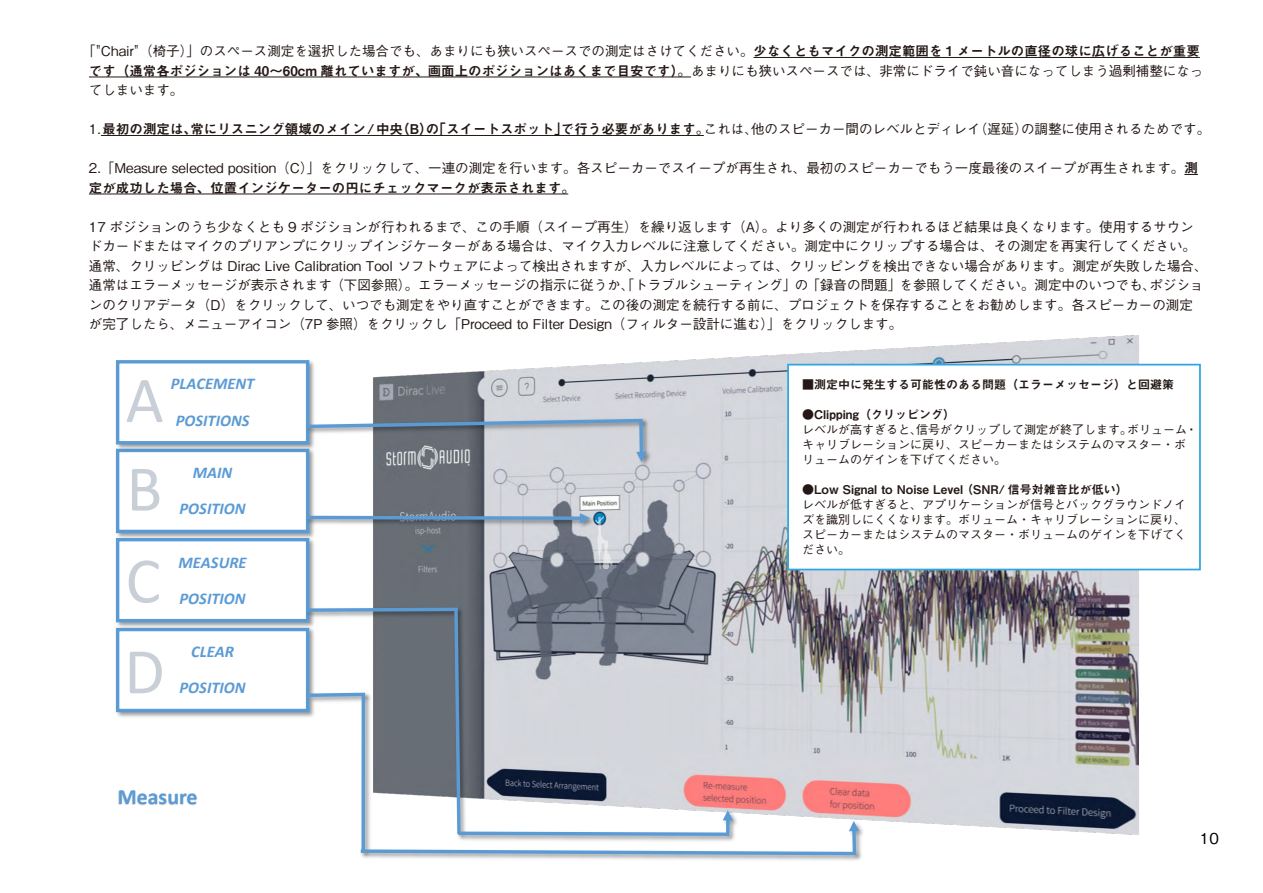
<style>
.page{position:relative;width:1263px;height:893px;background:#fff}
.page>*{position:absolute;margin:0;border:0;box-sizing:border-box;transform-origin:0 0}
.t1{font:65.85px/91.9px "Calibri";color:#c8cfd7}
.t2{font:700 21.9px "Calibri";color:#5b9bd5}
.t3{font:italic 700 16.5px "Calibri";color:#5b9bd5}
.t4{font:500 15px "Gothic BBB Pro";color:#000}
.t5{font:500 13.5px/19.5px "Gothic BBB Pro";color:#231815}
.t6{font:13.5px "Midashi Go Pro MB31";color:#231815}
.t7{font:500 12px/15px "Gothic BBB Pro";color:#231815}
.t8{font:12px "Midashi Go Pro MB31";color:#231815}
.s1{font-family:"Midashi Go Pro MB31";font-weight:400}
.s2{font-family:"Gothic BBB Pro";font-weight:500}
</style>
<div class="page">
<img style="left:373px;top:335px;width:767px;height:500px">
<img style="left:582px;top:515px;width:40px;height:53px">
<img style="left:115px;top:631px;width:188px;height:86px">
<div style="left:116px;top:628px;width:193px;height:84px;background:#fff;border:3px solid #5b9bd5"></div>
<img style="left:115px;top:453px;width:199px;height:82px">
<div style="left:116px;top:449px;width:193px;height:84px;background:#fff;border:3px solid #5b9bd5"></div>
<img style="left:115px;top:535px;width:199px;height:96px">
<div style="left:116px;top:538px;width:193px;height:84px;background:#fff;border:3px solid #5b9bd5"></div>
<img style="left:115px;top:360px;width:199px;height:93px">
<div style="left:116px;top:360px;width:193px;height:84px;background:#fff;border:3px solid #5b9bd5"></div>
<img style="left:860px;top:808px;width:12px;height:38px">
<img style="left:363px;top:846px;width:499px;height:15px">
<img style="left:305px;top:605px;width:163px;height:1px">
<svg style="left:303px;top:606px;width:557px;height:251px"></svg>
<img style="left:305px;top:416px;width:347px;height:1px">
<img style="left:628px;top:417px;width:32px;height:64px">
<svg style="left:304px;top:417px;width:342px;height:45px;background:#acb5be"></svg>
<img style="left:303px;top:505px;width:306px;height:32px">
<svg style="left:306px;top:513px;width:284px;height:10px;background:#829ab2"></svg>
<img style="left:118px;top:790px;width:79px;height:16px">
<hr style="left:753px;top:57px;width:447px;height:1px;background:#231815">
<hr style="left:89px;top:77px;width:602px;height:1px;background:#231815">
<hr style="left:101px;top:135px;width:603px;height:1px;background:#231815">
<svg style="left:1184px;top:174px;width:14px;height:1px"></svg>
<hr style="left:89px;top:194px;width:479px;height:1px;background:#231815">
<div style="left:788px;top:365px;width:412px;height:204px;background:#fff"></div>
<div style="left:787px;top:364px;width:414px;height:206px;border:2px solid #2ea7e0"></div>
<p class="t5" style="left:82px;top:40px;width:1119px">「"Chair"（椅子）」のスペース測定を選択した場合でも、あまりにも狭いスペースでの測定はさけてください。<span class="s1">少なくともマイクの測定範囲を 1 メートルの直径の球に広げることが重要</span></p>
<p class="t6" style="left:89px;top:60px;width:1116px">です（通常各ポジションは 40～60cm 離れていますが、画面上のポジションはあくまで目安です）。<span class="s2">あまりにも狭いスペースでは、非常にドライで鈍い音になってしまう過剰補整になっ</span></p>
<p class="t5" style="left:89px;top:79px;width:96px">てしまいます。</p>
<p class="t6" style="left:89px;top:118px;width:1123px"><span class="s2">1.</span>最初の測定は、常にリスニング領域のメイン/中央（B）の「スイートスポット」で行う必要があります。<span class="s2">これは、他のスピーカー間のレベルとディレイ（遅延）の調整に使用されるためです。</span></p>
<p class="t5" style="left:89px;top:157px;width:1110px">2.「Measure selected position（C）」をクリックして、一連の測定を行います。各スピーカーでスイープが再生され、最初のスピーカーでもう一度最後のスイープが再生されます。<span class="s1">測</span></p>
<p class="t6" style="left:89px;top:177px;width:488px">定が成功した場合、位置インジケーターの円にチェックマークが表示されます。</p>
<p class="t5" style="left:89px;top:215px;width:1120px">17 ポジションのうち少なくとも 9 ポジションが行われるまで、この手順（スイープ再生）を繰り返します（A）。より多くの測定が行われるほど結果は良くなります。使用するサウンドカードまたはマイクのプリアンプにクリップインジケーターがある場合は、マイク入力レベルに注意してください。測定中にクリップする場合は、その測定を再実行してください。通常、クリッピングは Dirac Live Calibration Tool ソフトウェアによって検出されますが、入力レベルによっては、クリッピングを検出できない場合があります。測定が失敗した場合、通常はエラーメッセージが表示されます（下図参照）。エラーメッセージの指示に従うか、「トラブルシューティング」の「録音の問題」を参照してください。測定中のいつでも、ポジションのクリアデータ（D）をクリックして、いつでも測定をやり直すことができます。この後の測定を続行する前に、プロジェクトを保存することをお勧めします。各スピーカーの測定が完了したら、メニューアイコン（7P 参照）をクリックし「Proceed to Filter Design（フィルター設計に進む）」をクリックします。</p>
<h1 class="t1" style="left:126px;top:354px;width:40px">A</h1>
<p class="t3" style="left:171px;top:373px;width:85px">PLACEMENT</p>
<p class="t3" style="left:176px;top:410px;width:75px">POSITIONS</p>
<h1 class="t1" style="left:126px;top:443px;width:38px">B<br>C</h1>
<p class="t3" style="left:193px;top:462px;width:41px">MAIN</p>
<p class="t3" style="left:180px;top:498px;width:68px">POSITION</p>
<p class="t3" style="left:179px;top:552px;width:70px">MEASURE</p>
<p class="t3" style="left:180px;top:588px;width:68px">POSITION</p>
<h1 class="t1" style="left:124px;top:626px;width:42px">D</h1>
<p class="t3" style="left:191px;top:641px;width:44px">CLEAR</p>
<p class="t3" style="left:180px;top:677px;width:68px">POSITION</p>
<h2 class="t2" style="left:118px;top:783px;width:81px">Measure</h2>
<p class="t8" style="left:802px;top:375px;width:373px">■測定中に発生する可能性のある問題（エラーメッセージ）と回避策</p>
<p class="t8" style="left:802px;top:405px;width:155px">●Clipping（クリッピング）</p>
<p class="t7" style="left:802px;top:421px;width:397px">レベルが高すぎると、信号がクリップして測定が終了します。ボリューム・キャリブレーションに戻り、スピーカーまたはシステムのマスター・ボリュームのゲインを下げてください。</p>
<p class="t8" style="left:802px;top:480px;width:327px">●Low Signal to Noise Level （SNR/ 信号対雑音比が低い）</p>
<p class="t7" style="left:802px;top:496px;width:385px;text-align:justify">レベルが低すぎると、アプリケーションが信号とバックグラウンドノイズを識別しにくくなります。ボリューム・キャリブレーションに戻り、スピーカーまたはシステムのマスター・ボリュームのゲインを下げてください。</p>
<p class="t4" style="left:1200px;top:826px;width:20px">10</p>
</div>
